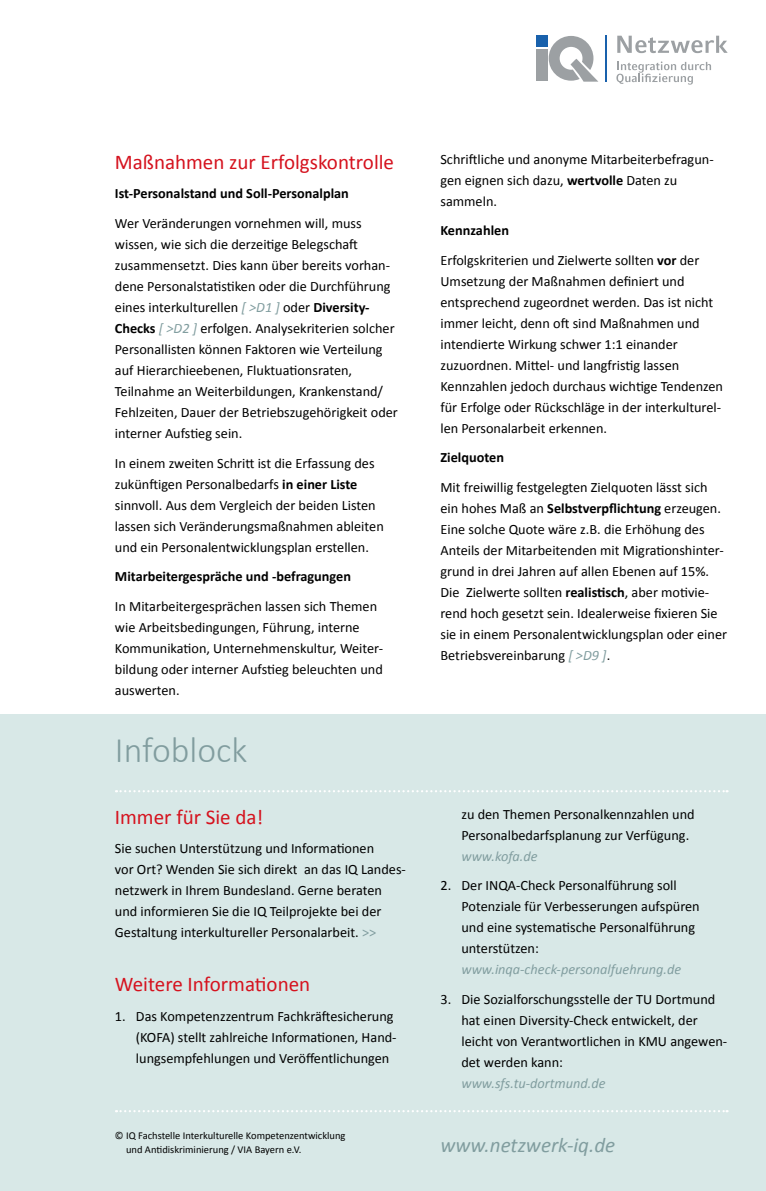
<style>
.page{position:relative;width:766px;height:1191px;background:#fff}
.page>*{position:absolute;margin:0;border:0;box-sizing:border-box;transform-origin:0 0}
.t1{font:300 36px "Calibri";color:#819d9f}
.t2{font:21px "Calibri";color:#d5121e}
.t3{font:italic 21px "Calibri";color:#819d9f}
.t4{font:14.25px/21px "Calibri";color:#000}
.t5{font:700 14.25px "Calibri";color:#000}
.t6{font:10.5px/13.5px "Calibri";color:#000}
.s1{font-style:italic;color:#819d9f}
.s2{font-weight:700}
.s3{color:#819d9f}
</style>
<div class="page">
<div style="left:0;top:714px;width:765px;height:477px;background:#d8e8e7"></div>
<svg style="left:116px;top:790px;width:611px;height:2px"></svg>
<div style="left:536px;top:49px;width:11px;height:32px;background:#9ca0a3"></div>
<div style="left:536px;top:36px;width:11px;height:11px;background:#1961ac"></div>
<svg style="left:548px;top:36px;width:50px;height:46px"></svg>
<hr style="left:604px;top:35px;width:2px;height:47px;background:#1961ac">
<svg style="left:616px;top:61px;width:94px;height:24px"></svg>
<svg style="left:617px;top:36px;width:110px;height:17px"></svg>
<svg style="left:116px;top:1110px;width:611px;height:2px"></svg>
<p class="t2" style="left:115px;top:149px;width:280px">Maßnahmen zur Erfolgskontrolle</p>
<p class="t5" style="left:115px;top:184px;width:235px">Ist-Personalstand und Soll-Personalplan</p>
<p class="t4" style="left:115px;top:213px;width:284px">Wer Veränderungen vornehmen will, muss wissen, wie sich die derzeitige Belegschaft zusammensetzt. Dies kann über bereits vorhan&shy;dene Personalstatistiken oder die Durchführung eines interkulturellen <span class="s1">[ &gt;D1 ]</span> oder <span class="s2">Diversity-Checks</span> <span class="s1">[ &gt;D2 ]</span> erfolgen. Analysekriterien solcher Personallisten können Faktoren wie Verteilung auf Hierarchieebenen, Fluktuationsraten, Teilnahme an Weiterbildungen, Krankenstand/ Fehlzeiten, Dauer der Betriebszugehörigkeit oder interner Aufstieg sein.</p>
<p class="t4" style="left:115px;top:452px;width:270px">In einem zweiten Schritt ist die Erfassung des zukünftigen Personalbedarfs <span class="s2">in einer Liste </span>sinnvoll. Aus dem Vergleich der beiden Listen lassen sich Veränderungsmaßnahmen ableiten und ein Personalentwicklungsplan erstellen.</p>
<p class="t5" style="left:115px;top:567px;width:237px">Mitarbeitergespräche und -befragungen</p>
<p class="t4" style="left:115px;top:595px;width:270px">In Mitarbeitergesprächen lassen sich Themen wie Arbeitsbedingungen, Führung, interne Kommunikation, Unternehmenskultur, Weiter&shy;bildung oder interner Aufstieg beleuchten und auswerten.</p>
<p class="t4" style="left:440px;top:149px;width:275px">Schriftliche und anonyme Mitarbeiterbefragun&shy;gen eignen sich dazu, <span class="s2">wertvolle</span> Daten zu sammeln.</p>
<p class="t5" style="left:440px;top:221px;width:70px">Kennzahlen</p>
<p class="t4" style="left:440px;top:250px;width:284px">Erfolgskriterien und Zielwerte sollten <span class="s2">vor</span> der Umsetzung der Maßnahmen definiert und entsprechend zugeordnet werden. Das ist nicht immer leicht, denn oft sind Maßnahmen und intendierte Wirkung schwer 1:1 einander zuzuordnen. Mittel- und langfristig lassen Kennzahlen jedoch durchaus wichtige Tendenzen für Erfolge oder Rückschläge in der interkulturel&shy;len Personalarbeit erkennen.</p>
<p class="t5" style="left:440px;top:448px;width:65px">Zielquoten</p>
<p class="t4" style="left:440px;top:477px;width:288px">Mit freiwillig festgelegten Zielquoten lässt sich ein hohes Maß an <span class="s2">Selbstverpflichtung</span> erzeugen.<br>Eine solche Quote wäre z.B. die Erhöhung des Anteils der Mitarbeitenden mit Migrationshinter&shy;grund in drei Jahren auf allen Ebenen auf 15%.<br>Die Zielwerte sollten <span class="s2">realistisch</span>, aber motivie&shy;rend hoch gesetzt sein. Idealerweise fixieren Sie sie in einem Personalentwicklungsplan oder einer Betriebsvereinbarung <span class="s1">[ &gt;D9 ]</span>.</p>
<h1 class="t1" style="left:115px;top:727px;width:134px">Infoblock</h1>
<p class="t2" style="left:115px;top:803px;width:150px">Immer für Sie da!</p>
<p class="t4" style="left:115px;top:838px;width:292px">Sie suchen Unterstützung und Informationen<br>vor Ort? Wenden Sie sich direkt an das IQ Landes&shy;netzwerk in Ihrem Bundesland. Gerne beraten und informieren Sie die IQ Teilprojekte bei der Gestaltung interkultureller Personalarbeit. <span class="s3">&gt;&gt;</span></p>
<p class="t2" style="left:115px;top:970px;width:197px">Weitere Informationen</p>
<p class="t4" style="left:136px;top:1005px;width:262px;text-indent:-21px">1. Das Kompetenzzentrum Fachkräftesicherung (KOFA) stellt zahlreiche Informationen, Hand&shy;lungsempfehlungen und Veröffentlichungen</p>
<p class="t4" style="left:461px;top:803px;width:235px">zu den Themen Personalkennzahlen und<br>Personalbedarfsplanung zur Verfügung. <span class="s1">www.kofa.de</span></p>
<p class="t4" style="left:461px;top:875px;width:240px;text-indent:-21px">2. Der INQA-Check Personalführung soll Potenziale für Verbesserungen aufspüren und eine systematische Personalführung unterstützen: <span class="s1">www.inqa-check-personalfuehrung.de</span></p>
<p class="t4" style="left:461px;top:988px;width:267px;text-indent:-21px">3. Die Sozialforschungsstelle der TU Dortmund hat einen Diversity-Check entwickelt, der leicht von Verantwortlichen in KMU angewen&shy;det werden kann:<br><span class="s1">www.sfs.tu-dortmund.de</span></p>
<p class="t6" style="left:126px;top:1129px;width:221px;text-indent:-11px">© IQ Fachstelle Interkulturelle Kompetenzentwicklung und Antidiskriminierung / VIA Bayern e.V.</p>
<h2 class="t3" style="left:440px;top:1130px;width:176px">www.netzwerk-iq.de</h2>
</div>
